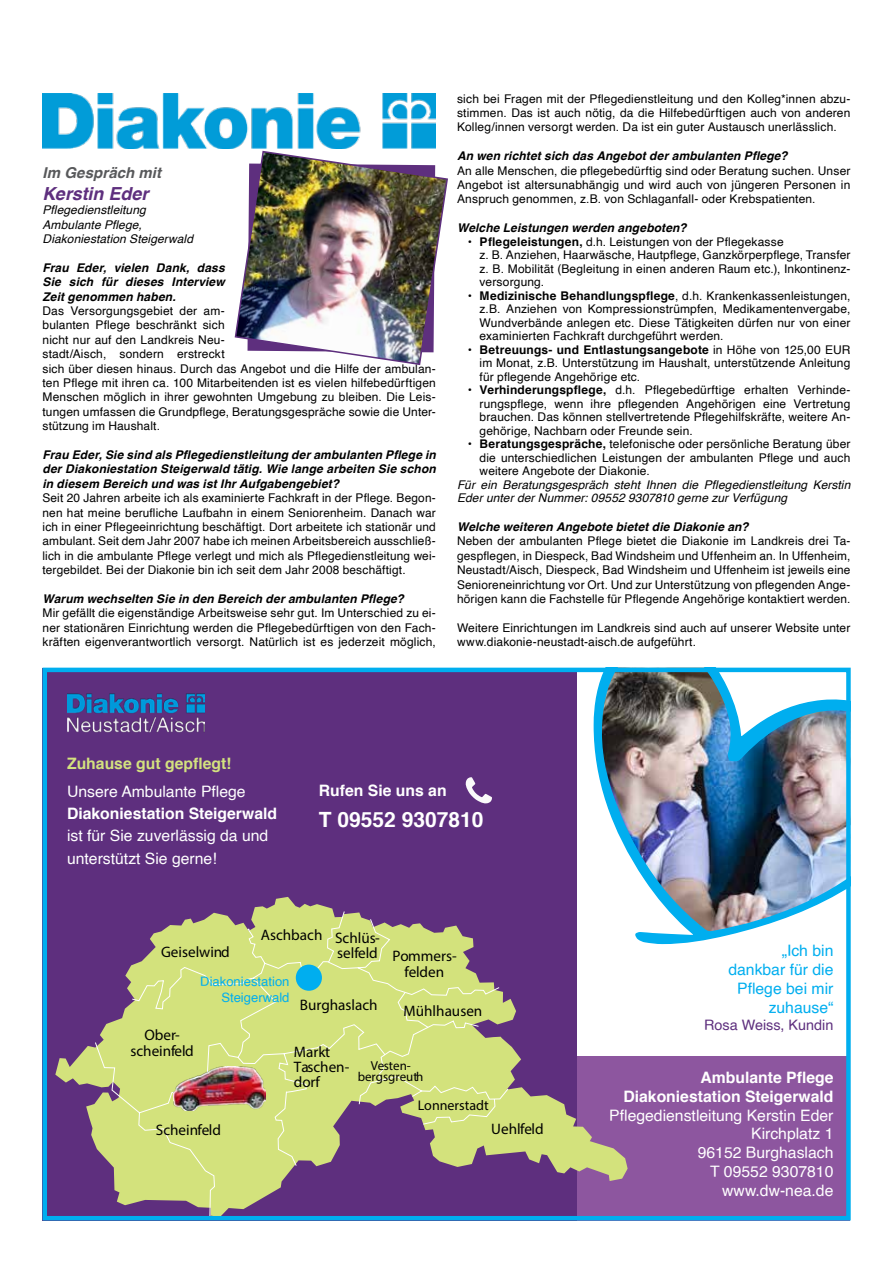
<style>
.page{position:relative;width:893px;height:1263px;background:#fff}
.page>*{position:absolute;margin:0;border:0;box-sizing:border-box;transform-origin:0 0}
.t1{font:700 21px "Helvetica";color:#fff}
.t2{font:italic 700 18px "Helvetica";letter-spacing:-.005em;color:#5e2f7e}
.t3{font:15.75px/18.9px "Helvetica";color:#fff;text-align:right}
.t4{font:700 15.75px/18.9px "Helvetica";color:#fff;text-align:right}
.t5{font:15.75px/18.9px "Helvetica";color:#00aeef;text-align:right}
.t6{font:700 15.75px "Helvetica";color:#d3e27e}
.t7{font:15.15px/15.1px "Myriad Pro";color:#000;text-align:center}
.t8{font:italic 700 15px "Helvetica";letter-spacing:.01em;color:#58595b}
.t9{font:14.4px "Helvetica";color:#5e2f7e}
.t10{font:14.1px "Myriad Pro";color:#000}
.t11{font:13.05px/15.6px "Helvetica";color:#00aeef;text-align:right}
.t12{font:13.05px/11.4px "Myriad Pro";color:#000;text-align:center}
.t13{font:12px/14.4px "Helvetica";letter-spacing:.01em;color:#000;text-align:justify}
.t14{font:italic 700 12px/14.4px "Helvetica";letter-spacing:.015em;color:#000;text-align:justify}
.t15{font:italic 12px/14.4px "Helvetica";letter-spacing:.01em;color:#000}
.s1{font-weight:700}
</style>
<div class="page">
<div style="left:43px;top:1056px;width:807px;height:164px;background:#8d569f"></div>
<div style="left:43px;top:668px;width:534px;height:552px;background:#5e2f7e"></div>
<img style="left:67px;top:693px;width:138px;height:40px">
<svg style="left:594px;top:692px;width:139px;height:253px"></svg>
<img style="left:597px;top:673px;width:248px;height:261px">
<svg style="left:55px;top:897px;width:573px;height:284px"></svg>
<svg style="left:95px;top:911px;width:413px;height:304px"></svg>
<img style="left:174px;top:1066px;width:92px;height:44px">
<svg style="left:465px;top:777px;width:27px;height:26px"></svg>
<div style="left:296px;top:964px;width:26px;height:27px;background:#00aeef;border-radius:50%"></div>
<div style="left:43px;top:668px;width:807px;height:552px;border:4px solid #00aeef"></div>
<img style="left:43px;top:94px;width:393px;height:54px">
<img style="left:234px;top:150px;width:214px;height:215px">
<p class="t8" style="left:43px;top:161px;width:120px">Im Gespräch mit</p>
<h2 class="t2" style="left:43px;top:179px;width:108px">Kerstin Eder</h2>
<p class="t15" style="left:43px;top:203px;width:152px">Pflegedienstleitung<br>Ambulante Pflege,<br>Diakoniestation Steigerwald</p>
<p class="t14" style="left:43px;top:260px;width:184px">Frau Eder, vielen Dank, dass Sie sich für dieses Interview Zeit genommen haben.</p>
<p class="t13" style="left:43px;top:304px;width:395px;text-align:left">Das Versorgungsgebiet der am-<br>bulanten Pflege beschränkt sich<br>nicht nur auf den Landkreis Neu-<br>stadt/Aisch, sondern erstreckt<br>sich über diesen hinaus. Durch das Angebot und die Hilfe der ambulan&shy;ten Pflege mit ihren ca. 100 Mitarbeitenden ist es vielen hilfebedürftigen Menschen möglich in ihrer gewohnten Umgebung zu bleiben. Die Leis&shy;tungen umfassen die Grundpflege, Beratungsgespräche sowie die Unter&shy;stützung im Haushalt.</p>
<p class="t14" style="left:43px;top:448px;width:395px">Frau Eder, Sie sind als Pflegedienstleitung der ambulanten Pflege in der Diakoniestation Steigerwald tätig. Wie lange arbeiten Sie schon in diesem Bereich und was ist Ihr Aufgabengebiet?</p>
<p class="t13" style="left:43px;top:491px;width:395px">Seit 20 Jahren arbeite ich als examinierte Fachkraft in der Pflege. Begon&shy;nen hat meine berufliche Laufbahn in einem Seniorenheim. Danach war ich in einer Pflegeeinrichtung beschäftigt. Dort arbeitete ich stationär und ambulant. Seit dem Jahr 2007 habe ich meinen Arbeitsbereich ausschließ&shy;lich in die ambulante Pflege verlegt und mich als Pflegedienstleitung wei&shy;tergebildet. Bei der Diakonie bin ich seit dem Jahr 2008 beschäftigt.</p>
<p class="t14" style="left:43px;top:592px;width:363px">Warum wechselten Sie in den Bereich der ambulanten Pflege?</p>
<p class="t13" style="left:43px;top:606px;width:395px">Mir gefällt die eigenständige Arbeitsweise sehr gut. Im Unterschied zu ei&shy;ner stationären Einrichtung werden die Pflegebedürftigen von den Fach&shy;kräften eigenverantwortlich versorgt. Natürlich ist es jederzeit möglich,</p>
<p class="t13" style="left:457px;top:91px;width:395px">sich bei Fragen mit der Pflegedienstleitung und den Kolleg*innen abzu&shy;stimmen. Das ist auch nötig, da die Hilfebedürftigen auch von anderen Kolleg/innen versorgt werden. Da ist ein guter Austausch unerlässlich.</p>
<p class="t14" style="left:457px;top:149px;width:332px">An wen richtet sich das Angebot der ambulanten Pflege?</p>
<p class="t13" style="left:457px;top:163px;width:395px">An alle Menschen, die pflegebedürftig sind oder Beratung suchen. Unser Angebot ist altersunabhängig und wird auch von jüngeren Personen in Anspruch genommen, z.B. von Schlaganfall- oder Krebspatienten.</p>
<p class="t14" style="left:457px;top:221px;width:231px">Welche Leistungen werden angeboten?</p>
<p class="t13" style="left:480px;top:235px;width:372px;line-height:13.5px;text-align:left;text-indent:-12px">• <span class="s1">Pflegeleistungen,</span> d.h. Leistungen von der Pflegekasse<br>z. B. Anziehen, Haarwäsche, Hautpflege, Ganzkörperpflege, Transfer z. B. Mobilität (Begleitung in einen anderen Raum etc.), Inkontinenz&shy;versorgung.</p>
<p class="t13" style="left:480px;top:289px;width:372px;line-height:13.5px;text-indent:-12px">• <span class="s1">Medizinische Behandlungspflege</span>, d.h. Krankenkassenleistungen, z.B. Anziehen von Kompressionstrümpfen, Medikamentenvergabe, Wundverbände anlegen etc. Diese Tätigkeiten dürfen nur von einer examinierten Fachkraft durchgeführt werden.</p>
<p class="t13" style="left:480px;top:343px;width:372px;line-height:13.5px;text-indent:-12px">• <span class="s1">Betreuungs- und Entlastungsangebote</span> in Höhe von 125,00 EUR im Monat, z.B. Unterstützung im Haushalt, unterstützende Anleitung für pflegende Angehörige etc.</p>
<p class="t13" style="left:480px;top:384px;width:372px;line-height:13.5px;text-indent:-12px">• <span class="s1">Verhinderungspflege,</span> d.h. Pflegebedürftige erhalten Verhinde&shy;rungspflege, wenn ihre pflegenden Angehörigen eine Vertretung brauchen. Das können stellvertretende Pflegehilfskräfte, weitere An&shy;gehörige, Nachbarn oder Freunde sein.</p>
<p class="t13" style="left:480px;top:438px;width:372px;line-height:13.5px;text-indent:-12px">• <span class="s1">Beratungsgespräche,</span> telefonische oder persönliche Beratung über die unterschiedlichen Leistungen der ambulanten Pflege und auch weitere Angebote der Diakonie.</p>
<p class="t15" style="left:457px;top:478px;width:395px;line-height:13.5px">Für ein Beratungsgespräch steht Ihnen die Pflegedienstleitung Kerstin<br>Eder unter der Nummer: 09552 9307810 gerne zur Verfügung</p>
<p class="t14" style="left:457px;top:520px;width:293px">Welche weiteren Angebote bietet die Diakonie an?</p>
<p class="t13" style="left:457px;top:534px;width:395px">Neben der ambulanten Pflege bietet die Diakonie im Landkreis drei Ta&shy;gespflegen, in Diespeck, Bad Windsheim und Uffenheim an. In Uffenheim, Neustadt/Aisch, Diespeck, Bad Windsheim und Uffenheim ist jeweils eine Senioreneinrichtung vor Ort. Und zur Unterstützung von pflegenden Ange&shy;hörigen kann die Fachstelle für Pflegende Angehörige kontaktiert werden.</p>
<p class="t13" style="left:457px;top:621px;width:395px">Weitere Einrichtungen im Landkreis sind auch auf unserer Website unter www.diakonie-neustadt-aisch.de aufgeführt.</p>
<h3 class="t6" style="left:67px;top:751px;width:166px">Zuhause gut gepflegt!</h3>
<h3 class="t3" style="left:67px;top:782px;width:180px">Unsere Ambulante Pflege</h3>
<h3 class="t4" style="left:67px;top:804px;width:212px">Diakoniestation Steigerwald</h3>
<h3 class="t3" style="left:67px;top:825px;width:203px;line-height:22.4px;text-align:left">ist für Sie zuverlässig da und unterstützt Sie gerne!</h3>
<h3 class="t4" style="left:319px;top:781px;width:129px">Rufen Sie uns an</h3>
<h1 class="t1" style="left:319px;top:802px;width:166px">T 09552 9307810</h1>
<p class="t7" style="left:261px;top:927px;width:63px">Aschbach</p>
<p class="t7" style="left:335px;top:930px;width:46px">Schlüs-</p>
<p class="t7" style="left:161px;top:944px;width:70px">Geiselwind</p>
<p class="t7" style="left:337px;top:945px;width:42px">selfeld</p>
<p class="t11" style="left:200px;top:974px;width:91px">Diakoniestation<br>Steigerwald</p>
<p class="t7" style="left:300px;top:997px;width:79px">Burghaslach</p>
<p class="t7" style="left:392px;top:948px;width:66px">Pommers&shy;felden</p>
<p class="t7" style="left:404px;top:1003px;width:80px">Mühlhausen</p>
<p class="t7" style="left:130px;top:1027px;width:65px">Ober&shy;scheinfeld</p>
<p class="t7" style="left:156px;top:1122px;width:67px">Scheinfeld</p>
<p class="t7" style="left:294px;top:1044px;width:57px;text-align:left">Markt<br>Taschen&shy;dorf</p>
<p class="t12" style="left:358px;top:1059px;width:67px">Vesten&shy;bergsgreuth</p>
<p class="t10" style="left:418px;top:1096px;width:72px">Lonnerstadt</p>
<p class="t7" style="left:491px;top:1121px;width:54px">Uehlfeld</p>
<h3 class="t5" style="left:728px;top:941px;width:107px">„Ich bin dankbar für die<br>Pflege bei mir zuhause“</h3>
<p class="t9" style="left:704px;top:1014px;width:131px">Rosa Weiss, Kundin</p>
<h3 class="t4" style="left:623px;top:1068px;width:212px">Ambulante Pflege<br>Diakoniestation Steigerwald</h3>
<h3 class="t3" style="left:609px;top:1106px;width:226px">Pflegedienstleitung Kerstin Eder<br>Kirchplatz 1<br>96152 Burghaslach<br>T 09552 9307810 www.dw-nea.de</h3>
</div>
